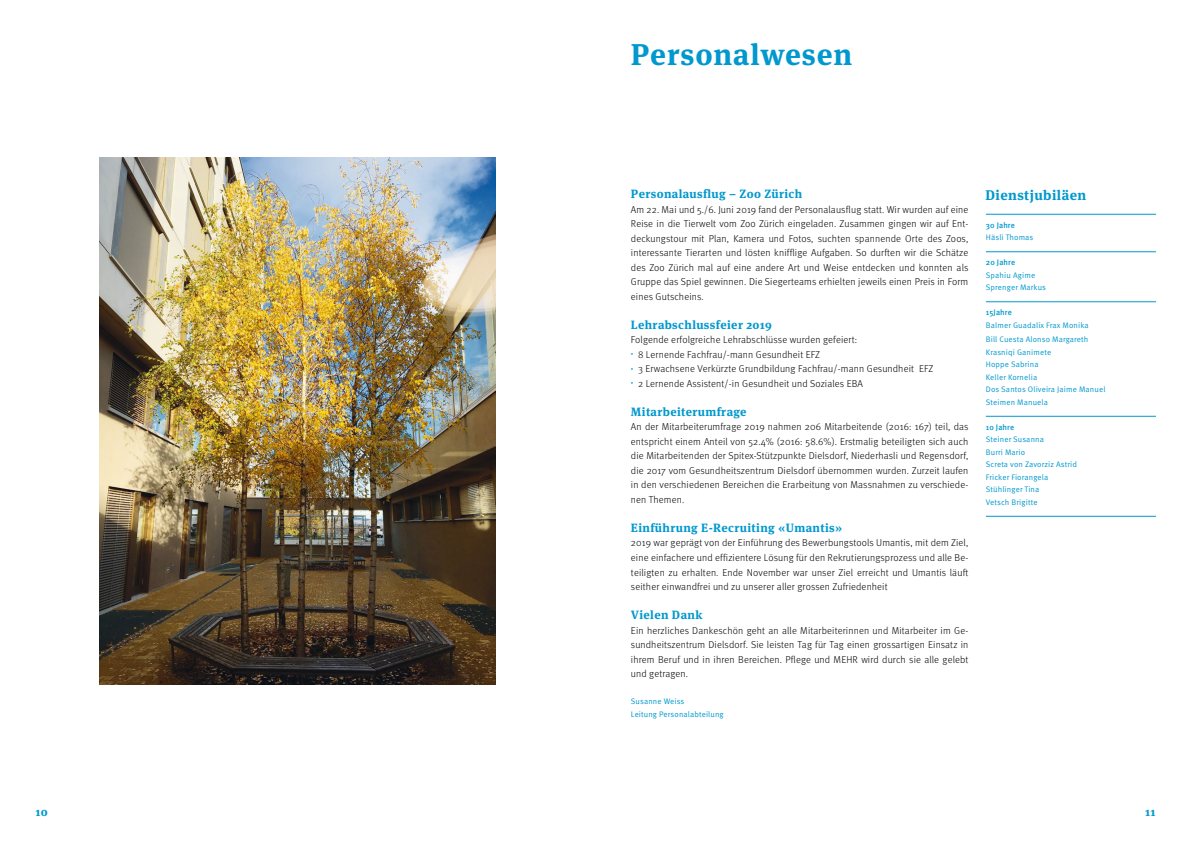
<style>
.page{position:relative;width:1191px;height:842px;background:#fff}
.page>*{position:absolute;margin:0;border:0;box-sizing:border-box;transform-origin:0 0}
.t1{font:700 30px "Meta Serif OT";letter-spacing:.03em;color:#0098ce}
.t2{font:700 14px "Meta Serif OT";letter-spacing:.03em;color:#0098ce}
.t3{font:700 12px "Meta Serif OT";letter-spacing:.03em;color:#0098ce}
.t4{font:300 10px/14.5px "Meta OT";letter-spacing:.015em;color:#000;text-align:justify}
.t5{font:8px/12.5px "Meta OT Norm";letter-spacing:.015em;color:#0098ce}
.t6{font:500 8px "Meta";letter-spacing:.015em;color:#0098ce}
.s1{font-size:6px;color:#0098ce}
</style>
<div class="page">
<hr style="left:986px;top:214px;width:170px;height:1px;background:#0098ce">
<hr style="left:986px;top:252px;width:170px;height:1px;background:#0098ce">
<hr style="left:986px;top:302px;width:170px;height:1px;background:#0098ce">
<hr style="left:986px;top:416px;width:170px;height:1px;background:#0098ce">
<hr style="left:986px;top:516px;width:170px;height:1px;background:#0098ce">
<img style="left:100px;top:157px;width:396px;height:528px">
<h1 class="t1" style="left:631px;top:36px;width:223px">Personalwesen</h1>
<p class="t3" style="left:631px;top:187px;width:173px">Personalausflug – Zoo Zürich</p>
<p class="t4" style="left:631px;top:202px;width:339px">Am 22. Mai und 5./6. Juni 2019 fand der Personalausflug statt. Wir wurden auf eine Reise in die Tierwelt vom Zoo Zürich eingeladen. Zusammen gingen wir auf Ent&shy;deckungstour mit Plan, Kamera und Fotos, suchten spannende Orte des Zoos, interessante Tierarten und lösten knifflige Aufgaben. So durften wir die Schätze des Zoo Zürich mal auf eine andere Art und Weise entdecken und konnten als Gruppe das Spiel gewinnen. Die Siegerteams erhielten jeweils einen Preis in Form eines Gutscheins.</p>
<p class="t3" style="left:631px;top:317px;width:142px">Lehrabschlussfeier 2019</p>
<p class="t4" style="left:631px;top:333px;width:228px">Folgende erfolgreiche Lehrabschlüsse wurden gefeiert:</p>
<p class="t4" style="left:631px;top:347px;width:191px"><span class="s1">•</span> 8 Lernende Fachfrau/-mann Gesundheit EFZ</p>
<p class="t4" style="left:631px;top:362px;width:304px"><span class="s1">•</span> 3 Erwachsene Verkürzte Grundbildung Fachfrau/-mann Gesundheit EFZ</p>
<p class="t4" style="left:631px;top:376px;width:234px"><span class="s1">•</span> 2 Lernende Assistent/-in Gesundheit und Soziales EBA</p>
<p class="t3" style="left:631px;top:404px;width:117px">Mitarbeiterumfrage</p>
<p class="t4" style="left:631px;top:420px;width:339px">An der Mitarbeiterumfrage 2019 nahmen 206 Mitarbeitende (2016: 167) teil, das entspricht einem Anteil von 52.4% (2016: 58.6%). Erstmalig beteiligten sich auch die Mitarbeitenden der Spitex-Stützpunkte Dielsdorf, Niederhasli und Regensdorf, die 2017 vom Gesundheitszentrum Dielsdorf übernommen wurden. Zurzeit laufen in den verschiedenen Bereichen die Erarbeitung von Massnahmen zu verschiede&shy;nen Themen.</p>
<p class="t3" style="left:631px;top:520px;width:213px">Einführung E-Recruiting «Umantis»</p>
<p class="t4" style="left:631px;top:536px;width:339px">2019 war geprägt von der Einführung des Bewerbungstools Umantis, mit dem Ziel, eine einfachere und effizientere Lösung für den Rekrutierungsprozess und alle Be&shy;teiligten zu erhalten. Ende November war unser Ziel erreicht und Umantis läuft seither einwandfrei und zu unserer aller grossen Zufriedenheit</p>
<p class="t3" style="left:631px;top:607px;width:73px">Vielen Dank</p>
<p class="t4" style="left:631px;top:623px;width:339px">Ein herzliches Dankeschön geht an alle Mitarbeiterinnen und Mitarbeiter im Ge&shy;sundheitszentrum Dielsdorf. Sie leisten Tag für Tag einen grossartigen Einsatz in ihrem Beruf und in ihren Bereichen. Pflege und MEHR wird durch sie alle gelebt und getragen.</p>
<p class="t5" style="left:631px;top:695px;width:94px">Susanne Weiss<br>Leitung Personalabteilung</p>
<h2 class="t2" style="left:985px;top:186px;width:102px">Dienstjubiläen</h2>
<p class="t6" style="left:986px;top:220px;width:31px">30 Jahre</p>
<p class="t5" style="left:986px;top:231px;width:49px">Häsli Thomas</p>
<p class="t6" style="left:986px;top:258px;width:31px">20 Jahre</p>
<p class="t5" style="left:986px;top:269px;width:62px">Spahiu Agime<br>Sprenger Markus</p>
<p class="t6" style="left:986px;top:308px;width:27px">15Jahre</p>
<p class="t5" style="left:986px;top:318px;width:104px;line-height:14.5px">Balmer Guadalix Frax Monika<br>Bill Cuesta Alonso Margareth</p>
<p class="t5" style="left:986px;top:346px;width:121px">Krasniqi Ganimete<br>Hoppe Sabrina<br>Keller Kornelia<br>Dos Santos Oliveira Jaime Manuel<br>Steimen Manuela</p>
<p class="t6" style="left:986px;top:422px;width:30px">10 Jahre</p>
<p class="t5" style="left:986px;top:433px;width:93px">Steiner Susanna<br>Burri Mario<br>Screta von Zavorziz Astrid<br>Fricker Fiorangela<br>Stühlinger Tina<br>Vetsch Brigitte</p>
<p class="t3" style="left:35px;top:804px;width:14px">10</p>
<p class="t3" style="left:1145px;top:804px;width:12px">11</p>
</div>
